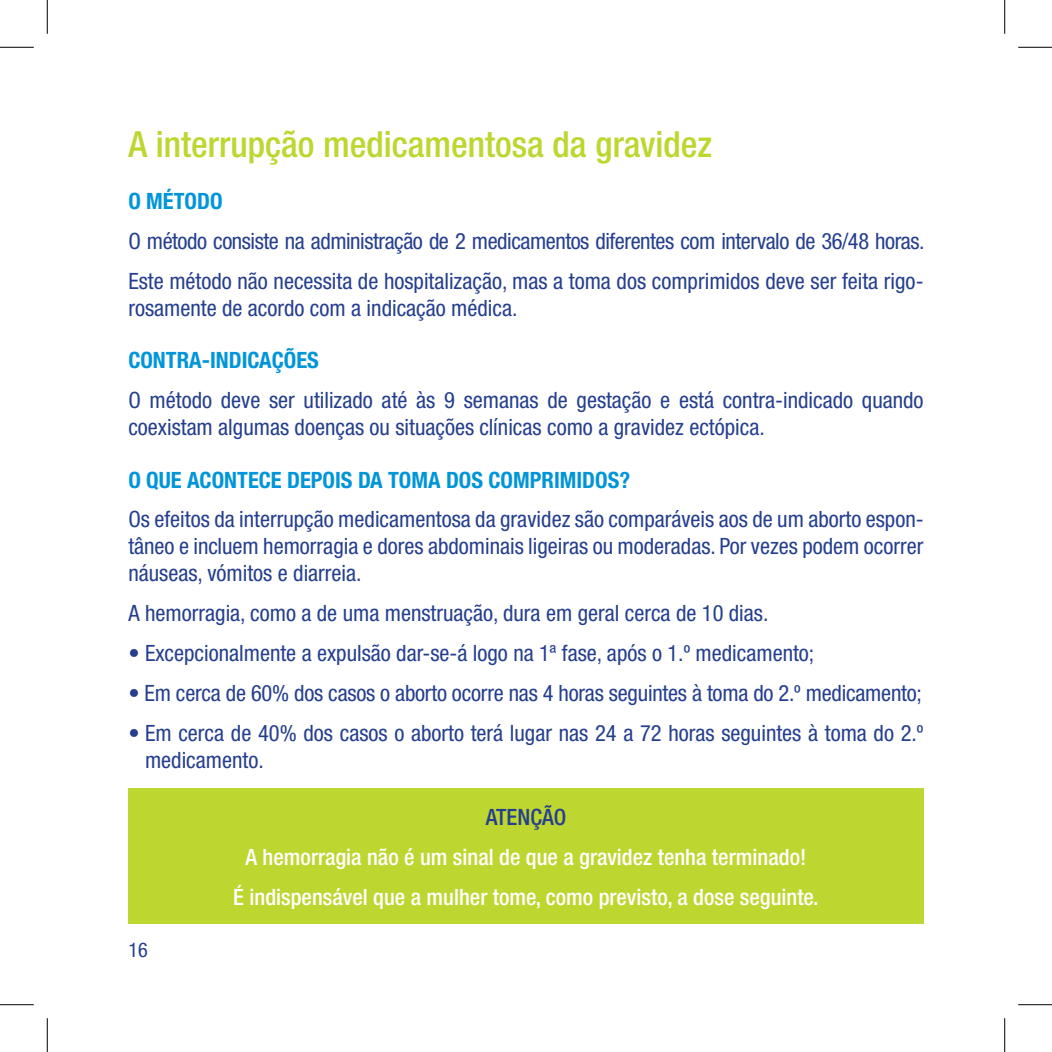
<style>
.page{position:relative;width:1052px;height:1052px;background:#fff}
.page>*{position:absolute;margin:0;border:0;box-sizing:border-box;transform-origin:0 0}
.sub_tit_verde{font:500 condensed 36px "Helvetica Neue";color:#bed630}
.txt{font:condensed 22.5px/27px "Helvetica Neue";color:#253f8e}
.t1{font:500 condensed 22.5px/39.8px "Helvetica Neue";color:#fff;text-align:center}
.txt-2{font:condensed 22.5px "Helvetica Neue";letter-spacing:-.02em;color:#253f8e}
.Subtit_azul{font:700 condensed 22.5px "Helvetica Neue";color:#0095d9}
.t2{font:condensed 20.25px "Helvetica Neue";color:#253f8e}
.s1{color:#253f8e}
</style>
<div class="page">
<div style="left:128px;top:788px;width:795px;height:135px;background:#bed630"></div>
<hr style="left:0;top:47px;width:34px;height:1px;background:#000">
<hr style="left:1017px;top:47px;width:34px;height:1px;background:#000">
<hr style="left:0;top:1004px;width:34px;height:1px;background:#000">
<hr style="left:1017px;top:1004px;width:34px;height:1px;background:#000">
<hr style="left:47px;top:0;width:1px;height:34px;background:#000">
<hr style="left:47px;top:1017px;width:1px;height:34px;background:#000">
<hr style="left:1004px;top:0;width:1px;height:34px;background:#000">
<hr style="left:1004px;top:1017px;width:1px;height:34px;background:#000">
<p class="sub_tit_verde" style="left:128px;top:122px;width:585px">A interrupção medicamentosa da gravidez</p>
<p class="Subtit_azul" style="left:128px;top:187px;width:96px">O MÉTODO</p>
<p class="txt-2" style="left:128px;top:228px;width:797px">O método consiste na administração de 2 medicamentos diferentes com intervalo de 36/48 horas.</p>
<p class="txt" style="left:128px;top:267px;width:796px">Este método não necessita de hospitalização, mas a toma dos comprimidos deve ser feita rigo&shy;rosamente de acordo com a indicação médica.</p>
<p class="Subtit_azul" style="left:128px;top:346px;width:190px">CONTRA-INDICAÇÕES</p>
<p class="txt" style="left:128px;top:386px;width:796px">O método deve ser utilizado até às 9 semanas de gestação e está contra-indicado quando coexistam algumas doenças ou situações clínicas como a gravidez ectópica.</p>
<p class="Subtit_azul" style="left:128px;top:466px;width:503px">O QUE ACONTECE DEPOIS DA TOMA DOS COMPRIMIDOS?</p>
<p class="txt" style="left:128px;top:505px;width:796px;text-align:justify">Os efeitos da interrupção medicamentosa da gravidez são comparáveis aos de um aborto espon&shy;tâneo e incluem hemorragia e dores abdominais ligeiras ou moderadas. Por vezes podem ocorrer náuseas, vómitos e diarreia.</p>
<p class="txt" style="left:128px;top:599px;width:641px">A hemorragia, como a de uma menstruação, dura em geral cerca de 10 dias.</p>
<p class="txt" style="left:128px;top:639px;width:687px">• Excepcionalmente a expulsão dar-se-á logo na 1ª fase, após o 1.º medicamento;</p>
<p class="txt" style="left:128px;top:679px;width:795px">• Em cerca de 60% dos casos o aborto ocorre nas 4 horas seguintes à toma do 2.º medicamento;</p>
<p class="txt" style="left:145px;top:718px;width:779px;text-indent:-17px">• Em cerca de 40% dos casos o aborto terá lugar nas 24 a 72 horas seguintes à toma do 2.º medicamento.</p>
<p class="t1" style="left:233px;top:796px;width:586px"><span class="s1">ATENÇÃO<br></span>A hemorragia não é um sinal de que a gravidez tenha terminado!<br>É indispensável que a mulher tome, como previsto, a dose seguinte.</p>
<p class="t2" style="left:128px;top:937px;width:21px">16</p>
</div>
